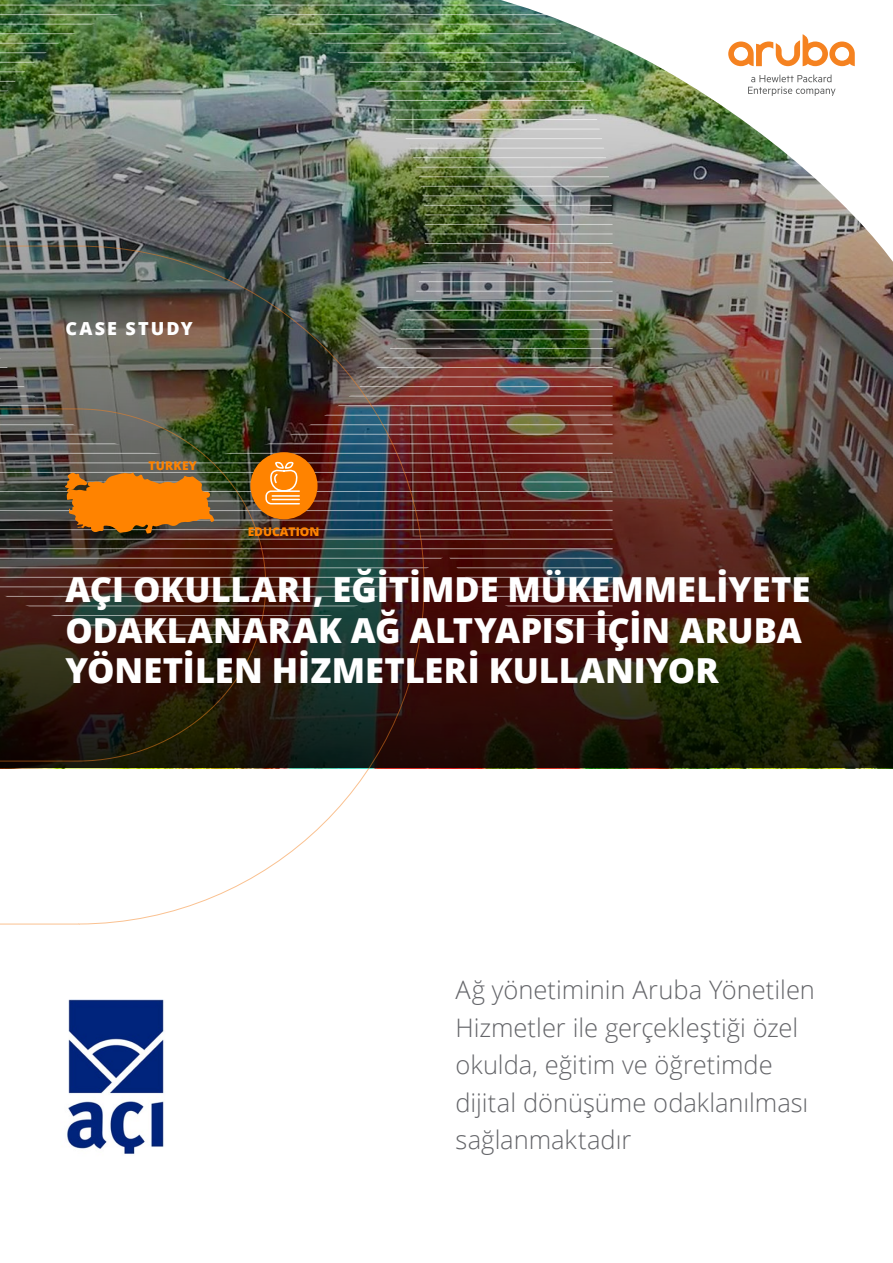
<style>
.page{position:relative;width:893px;height:1263px;background:#fff}
.page>*{position:absolute;margin:0;border:0;box-sizing:border-box;transform-origin:0 0}
.t1{font:800 34.5px/40.5px "Open Sans";color:#fff}
.t2{font:300 25.5px/37.5px "Open Sans";color:#646569}
.t3{font:800 18px "Open Sans";letter-spacing:.115em;color:#fff}
.t4{font:800 12px "Open Sans";color:#ff8300}
</style>
<div class="page">
<img style="left:0;top:1px;width:893px;height:767px">
<hr style="left:0;top:634px;width:613px;height:1px;background:#fff">
<hr style="left:0;top:625px;width:613px;height:1px;background:#fff">
<hr style="left:0;top:615px;width:613px;height:1px;background:#fff">
<hr style="left:0;top:606px;width:613px;height:1px;background:#fff">
<hr style="left:0;top:596px;width:613px;height:1px;background:#fff">
<hr style="left:0;top:587px;width:613px;height:1px;background:#fff">
<hr style="left:0;top:577px;width:613px;height:1px;background:#fff">
<hr style="left:0;top:567px;width:613px;height:1px;background:#fff">
<hr style="left:0;top:558px;width:613px;height:1px;background:#fff">
<hr style="left:0;top:548px;width:613px;height:1px;background:#fff">
<hr style="left:0;top:539px;width:613px;height:1px;background:#fff">
<hr style="left:0;top:529px;width:613px;height:1px;background:#fff">
<hr style="left:0;top:520px;width:613px;height:1px;background:#fff">
<hr style="left:0;top:510px;width:613px;height:1px;background:#fff">
<hr style="left:0;top:501px;width:613px;height:1px;background:#fff">
<hr style="left:0;top:491px;width:613px;height:1px;background:#fff">
<hr style="left:0;top:482px;width:613px;height:1px;background:#fff">
<hr style="left:0;top:472px;width:613px;height:1px;background:#fff">
<hr style="left:0;top:463px;width:613px;height:1px;background:#fff">
<hr style="left:0;top:453px;width:613px;height:1px;background:#fff">
<hr style="left:0;top:443px;width:613px;height:1px;background:#fff">
<hr style="left:0;top:434px;width:613px;height:1px;background:#fff">
<hr style="left:0;top:424px;width:613px;height:1px;background:#fff">
<hr style="left:0;top:415px;width:613px;height:1px;background:#fff">
<hr style="left:0;top:405px;width:613px;height:1px;background:#fff">
<hr style="left:0;top:396px;width:613px;height:1px;background:#fff">
<hr style="left:0;top:386px;width:613px;height:1px;background:#fff">
<hr style="left:0;top:377px;width:613px;height:1px;background:#fff">
<hr style="left:0;top:367px;width:613px;height:1px;background:#fff">
<hr style="left:0;top:358px;width:613px;height:1px;background:#fff">
<hr style="left:0;top:348px;width:613px;height:1px;background:#fff">
<hr style="left:0;top:339px;width:613px;height:1px;background:#fff">
<hr style="left:0;top:243px;width:613px;height:1px;background:#fff">
<hr style="left:0;top:234px;width:613px;height:1px;background:#fff">
<hr style="left:0;top:224px;width:613px;height:1px;background:#fff">
<hr style="left:0;top:215px;width:613px;height:1px;background:#fff">
<hr style="left:0;top:205px;width:613px;height:1px;background:#fff">
<hr style="left:0;top:196px;width:613px;height:1px;background:#fff">
<hr style="left:0;top:186px;width:613px;height:1px;background:#fff">
<hr style="left:0;top:176px;width:613px;height:1px;background:#fff">
<hr style="left:0;top:167px;width:613px;height:1px;background:#fff">
<hr style="left:0;top:157px;width:613px;height:1px;background:#fff">
<hr style="left:0;top:148px;width:613px;height:1px;background:#fff">
<hr style="left:0;top:138px;width:613px;height:1px;background:#fff">
<hr style="left:0;top:129px;width:613px;height:1px;background:#fff">
<hr style="left:0;top:119px;width:613px;height:1px;background:#fff">
<hr style="left:0;top:110px;width:613px;height:1px;background:#fff">
<hr style="left:0;top:100px;width:613px;height:1px;background:#fff">
<hr style="left:0;top:91px;width:613px;height:1px;background:#fff">
<hr style="left:0;top:81px;width:613px;height:1px;background:#fff">
<hr style="left:0;top:72px;width:613px;height:1px;background:#fff">
<hr style="left:0;top:62px;width:613px;height:1px;background:#fff">
<hr style="left:0;top:53px;width:613px;height:1px;background:#fff">
<hr style="left:0;top:43px;width:613px;height:1px;background:#fff">
<hr style="left:0;top:33px;width:613px;height:1px;background:#fff">
<hr style="left:0;top:24px;width:613px;height:1px;background:#fff">
<hr style="left:0;top:14px;width:613px;height:1px;background:#fff">
<hr style="left:0;top:5px;width:613px;height:1px;background:#fff">
<img style="left:0;top:245px;width:425px;height:680px">
<img style="left:77px;top:0;width:816px;height:330px">
<svg style="left:748px;top:75px;width:87px;height:21px"></svg>
<svg style="left:728px;top:34px;width:127px;height:32px"></svg>
<div style="left:250px;top:452px;width:68px;height:67px;background:#ff8300;border-radius:50%"></div>
<svg style="left:265px;top:461px;width:35px;height:44px"></svg>
<svg style="left:64px;top:472px;width:150px;height:62px;background:#c97316"></svg>
<img style="left:67px;top:999px;width:97px;height:156px">
<p class="t3" style="left:65px;top:315px;width:129px">CASE STUDY</p>
<p class="t4" style="left:149px;top:456px;width:50px">TURKEY</p>
<p class="t4" style="left:248px;top:522px;width:73px">EDUCATION</p>
<h1 class="t1" style="left:65px;top:568px;width:746px">AÇI OKULLARI, EĞITIMDE MÜKEMMELIYETE<br>ODAKLANARAK AĞ ALTYAPISI IÇIN ARUBA<br>YÖNETILEN HIZMETLERI KULLANIYOR</h1>
<p class="t2" style="left:455px;top:971px;width:361px">Ağ yönetiminin Aruba Yönetilen<br>Hizmetler ile gerçekleştiği özel okulda, eğitim ve öğretimde dijital dönüşüme odaklanılması sağlanmaktadır</p>
</div>
